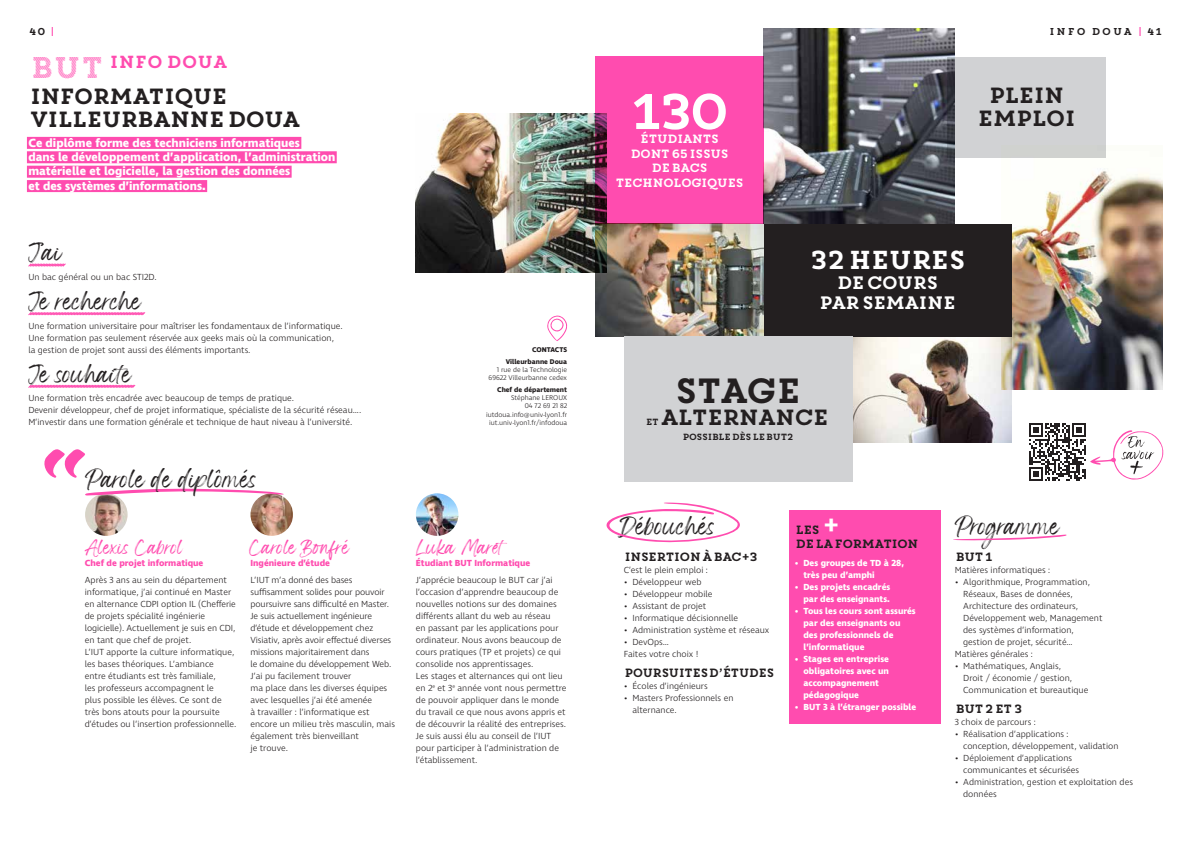
<style>
.page{position:relative;width:1191px;height:842px;background:#fff}
.page>*{position:absolute;margin:0;border:0;box-sizing:border-box;transform-origin:0 0}
.t1{font:50px "Core Magic";color:#fff}
.t2{font:35px "Core Magic";letter-spacing:-.19em;color:#231f20}
.t3{font:26px "Core Magic";letter-spacing:-.18em;color:#fff}
.t4{font:22px/23px "Core Magic";letter-spacing:-.18em;color:#231f20}
.t5{font:18px/19.8px "Core Magic";letter-spacing:-.18em;color:#fff;text-align:center}
.t6{font:17.5px "Core Magic";letter-spacing:-.13em;color:#ff4caf}
.t7{font:14px "Wonderful Branding";color:#231f20}
.t8{font:700 12px/14.4px "Ingra";color:#fff}
.t9{font:12px/14px "Core Magic";letter-spacing:-.18em;color:#231f20}
.t10{font:12px/14.4px "Core Magic";letter-spacing:-.18em;color:#fff;text-align:center}
.t11{font:11px "Wonderful Branding";color:#ff4caf}
.t12{font:10px "Core Magic";letter-spacing:.055em;color:#231f20}
.t13{font:300 9px/12px "Ingra";color:#231f20}
.t14{font:700 9px/12px "Ingra";color:#fff}
.t15{font:700 9px "Ingra";color:#ff4caf}
.t16{font:9px "Core Magic";letter-spacing:-.18em;color:#231f20}
.t17{font:300 7px/8.4px "Ingra";color:#231f20;text-align:right}
.t18{font:700 7px/11.2px "Ingra";color:#231f20;text-align:right}
.s1{color:#ff4caf}
.s2{font-family:"Core Magic 2 D Line 1";font-size:30px}
.s3{font-size:26px;color:#fff}
</style>
<div class="page">
<img style="left:852px;top:336px;width:159px;height:107px">
<div style="left:27px;top:137px;width:274px;height:12px;background:#ff4caf"></div>
<div style="left:27px;top:151px;width:310px;height:12px;background:#ff4caf"></div>
<div style="left:27px;top:166px;width:265px;height:12px;background:#ff4caf"></div>
<div style="left:27px;top:180px;width:180px;height:12px;background:#ff4caf"></div>
<svg style="left:28px;top:263px;width:38px;height:4px"></svg>
<svg style="left:28px;top:312px;width:118px;height:4px"></svg>
<svg style="left:28px;top:384px;width:108px;height:4px"></svg>
<div style="left:789px;top:510px;width:151px;height:214px;background:#ff4caf"></div>
<svg style="left:1029px;top:423px;width:135px;height:58px"></svg>
<svg style="left:953px;top:535px;width:114px;height:5px"></svg>
<svg style="left:606px;top:502px;width:134px;height:41px"></svg>
<svg style="left:547px;top:315px;width:20px;height:26px"></svg>
<img style="left:595px;top:224px;width:169px;height:112px">
<img style="left:1001px;top:171px;width:161px;height:218px">
<img style="left:764px;top:28px;width:190px;height:196px">
<img style="left:416px;top:113px;width:190px;height:159px">
<div style="left:595px;top:57px;width:169px;height:167px;background:#ff4caf"></div>
<div style="left:764px;top:224px;width:247px;height:112px;background:#231f20"></div>
<div style="left:947px;top:57px;width:159px;height:101px;background:#d1d2d4"></div>
<div style="left:624px;top:336px;width:228px;height:146px;background:#d1d2d4"></div>
<img style="left:85px;top:493px;width:43px;height:43px;border-radius:21px">
<img style="left:250px;top:493px;width:43px;height:43px;border-radius:21px">
<img style="left:416px;top:493px;width:42px;height:43px;border-radius:21px">
<svg style="left:85px;top:488px;width:199px;height:8px"></svg>
<svg style="left:44px;top:449px;width:41px;height:29px"></svg>
<p class="t12" style="left:28px;top:25px;width:28px">40 <span class="s1">|</span></p>
<p class="t12" style="left:1048px;top:25px;width:115px">INFO DOUA <span class="s1">|</span> 41</p>
<h3 class="t6" style="left:28px;top:50px;width:202px"><span class="s2">BUT</span> INFO DOUA</h3>
<h3 class="t4" style="left:28px;top:83px;width:275px">INFORMATIQUE<br>VILLEURBANNE DOUA</h3>
<h3 class="t8" style="left:28px;top:136px;width:308px">Ce diplôme forme des techniciens informatiques<br>dans le développement d’application, l’administration matérielle et logicielle, la gestion des données<br>et des systèmes d’informations.</h3>
<h3 class="t4" style="left:976px;top:83px;width:103px;text-align:center">PLEIN<br>EMPLOI</h3>
<h1 class="t1" style="left:627px;top:78px;width:107px">130</h1>
<h3 class="t10" style="left:615px;top:131px;width:131px">ÉTUDIANTS<br>DONT 65 ISSUS<br>DE BACS<br>TECHNOLOGIQUES</h3>
<h3 class="t7" style="left:28px;top:249px;width:36px">J’ai</h3>
<p class="t13" style="left:28px;top:271px;width:130px">Un bac général ou un bac STI2D.</p>
<h3 class="t7" style="left:28px;top:298px;width:115px">Je recherche</h3>
<p class="t13" style="left:28px;top:320px;width:316px">Une formation universitaire pour maîtriser les fondamentaux de l’informatique.<br>Une formation pas seulement réservée aux geeks mais où la communication, la gestion de projet sont aussi des éléments importants.</p>
<h3 class="t7" style="left:28px;top:371px;width:106px">Je souhaite</h3>
<p class="t13" style="left:28px;top:393px;width:334px">Une formation très encadrée avec beaucoup de temps de pratique.<br>Devenir développeur, chef de projet informatique, spécialiste de la sécurité réseau….<br>M’investir dans une formation générale et technique de haut niveau à l’université.</p>
<h3 class="t7" style="left:85px;top:476px;width:175px">Parole de diplômés</h3>
<p class="t11" style="left:85px;top:544px;width:101px">Alexis Cabrol</p>
<p class="t15" style="left:85px;top:557px;width:120px">Chef de projet informatique</p>
<p class="t13" style="left:85px;top:575px;width:153px">Après 3 ans au sein du département informatique, j’ai continué en Master en alternance CDPI option IL (Chefferie de projets spécialité ingénierie logicielle). Actuellement je suis en CDI, en tant que chef de projet.<br>L’IUT apporte la culture informatique, les bases théoriques. L’ambiance entre étudiants est très familiale,<br>les professeurs accompagnent le<br>plus possible les élèves. Ce sont de très bons atouts pour la poursuite d’études ou l’insertion professionnelle.</p>
<p class="t11" style="left:250px;top:544px;width:101px">Carole Bonfré</p>
<p class="t15" style="left:250px;top:557px;width:81px">Ingénieure d’étude</p>
<p class="t13" style="left:250px;top:575px;width:146px">L’IUT m’a donné des bases suffisamment solides pour pouvoir poursuivre sans difficulté en Master.<br>Je suis actuellement ingénieure d’étude et développement chez<br>Visiativ, après avoir effectué diverses missions majoritairement dans<br>le domaine du développement Web.<br>J’ai pu facilement trouver<br>ma place dans les diverses équipes avec lesquelles j’ai été amenée<br>à travailler : l’informatique est encore un milieu très masculin, mais également très bienveillant<br>je trouve.</p>
<p class="t18" style="left:505px;top:345px;width:63px">CONTACTS<br>Villeurbanne Doua</p>
<p class="t17" style="left:488px;top:366px;width:80px">1 rue de la Technologie<br>69622 Villeurbanne cedex</p>
<p class="t18" style="left:497px;top:384px;width:71px">Chef de département</p>
<p class="t17" style="left:486px;top:394px;width:82px">Stéphane LEROUX<br>04 72 69 21 82 iutdoua.info@univ-lyon1.fr iut.univ-lyon1.fr/infodoua</p>
<p class="t11" style="left:416px;top:544px;width:94px">Luka Maret</p>
<p class="t15" style="left:416px;top:557px;width:116px">Étudiant BUT Informatique</p>
<p class="t13" style="left:416px;top:575px;width:152px">J’apprécie beaucoup le BUT car j’ai l’occasion d’apprendre beaucoup de nouvelles notions sur des domaines différents allant du web au réseau<br>en passant par les applications pour ordinateur. Nous avons beaucoup de cours pratiques (TP et projets) ce qui consolide nos apprentissages.<br>Les stages et alternances qui ont lieu en 2<sup>e</sup> et 3<sup>e</sup> année vont nous permettre de pouvoir appliquer dans le monde du travail ce que nous avons appris et de découvrir la réalité des entreprises.<br>Je suis aussi élu au conseil de l’IUT pour participer à l’administration de l’établissement.</p>
<h3 class="t3" style="left:808px;top:243px;width:161px">32 HEURES</h3>
<h3 class="t5" style="left:818px;top:272px;width:140px">DE COURS<br>PAR SEMAINE</h3>
<h2 class="t2" style="left:672px;top:367px;width:133px">STAGE</h2>
<p class="t16" style="left:645px;top:415px;width:16px">ET</p>
<h3 class="t4" style="left:659px;top:404px;width:173px">ALTERNANCE</h3>
<p class="t16" style="left:682px;top:431px;width:113px">POSSIBLE DÈS LE BUT2</p>
<h3 class="t7" style="left:624px;top:523px;width:95px">Débouchés</h3>
<h3 class="t9" style="left:624px;top:549px;width:136px">INSERTION À BAC+3</h3>
<p class="t13" style="left:624px;top:564px;width:86px">C’est le plein emploi :</p>
<p class="t13" style="left:624px;top:576px;width:79px">• Développeur web</p>
<p class="t13" style="left:624px;top:588px;width:90px">• Développeur mobile</p>
<p class="t13" style="left:624px;top:600px;width:84px">• Assistant de projet</p>
<p class="t13" style="left:624px;top:612px;width:116px">• Informatique décisionnelle</p>
<p class="t13" style="left:624px;top:624px;width:147px">• Administration système et réseaux</p>
<p class="t13" style="left:624px;top:636px;width:76px">• DevOps…<br>Faites votre choix !</p>
<h3 class="t9" style="left:624px;top:665px;width:153px">POURSUITES D’ÉTUDES</h3>
<p class="t13" style="left:624px;top:680px;width:85px">• Écoles d’ingénieurs</p>
<p class="t13" style="left:632px;top:692px;width:103px;text-indent:-9px">• Masters Professionnels en alternance.</p>
<h3 class="t9" style="left:795px;top:522px;width:126px">LES <span class="s3">+<br></span>DE LA FORMATION</h3>
<p class="t14" style="left:803px;top:557px;width:102px;text-indent:-9px">• Des groupes de TD à 28, très peu d’amphi</p>
<p class="t14" style="left:795px;top:581px;width:97px;text-align:right">• Des projets encadrés par des enseignants.</p>
<p class="t14" style="left:803px;top:605px;width:114px;text-indent:-9px">• Tous les cours sont assurés par des enseignants ou des professionnels de l’informatique</p>
<p class="t14" style="left:803px;top:653px;width:87px;text-indent:-9px">• Stages en entreprise obligatoires avec un accompagnement pédagogique</p>
<p class="t14" style="left:795px;top:701px;width:123px">• BUT 3 à l’étranger possible</p>
<h3 class="t7" style="left:954px;top:523px;width:107px">Programme</h3>
<h3 class="t9" style="left:954px;top:549px;width:40px">BUT 1</h3>
<p class="t13" style="left:954px;top:564px;width:97px">Matières informatiques :</p>
<p class="t13" style="left:954px;top:576px;width:137px">• Algorithmique, Programmation,</p>
<p class="t13" style="left:963px;top:588px;width:111px">Réseaux, Bases de données,</p>
<p class="t13" style="left:963px;top:600px;width:116px">Architecture des ordinateurs,</p>
<p class="t13" style="left:963px;top:612px;width:141px">Développement web, Management</p>
<p class="t13" style="left:963px;top:624px;width:112px">des systèmes d’information,</p>
<p class="t13" style="left:963px;top:636px;width:111px">gestion de projet, sécurité…</p>
<p class="t13" style="left:954px;top:648px;width:80px">Matières générales :</p>
<p class="t13" style="left:963px;top:660px;width:127px;text-indent:-9px">• Mathématiques, Anglais,<br>Droit / économie / gestion,<br>Communication et bureautique</p>
<h3 class="t9" style="left:954px;top:701px;width:70px">BUT 2 ET 3</h3>
<p class="t13" style="left:954px;top:716px;width:83px">3 choix de parcours :</p>
<p class="t13" style="left:963px;top:728px;width:157px;text-indent:-9px">• Réalisation d’applications :<br>conception, développement, validation</p>
<p class="t13" style="left:963px;top:752px;width:117px;text-indent:-9px">• Déploiement d’applications communicantes et sécurisées</p>
<p class="t13" style="left:963px;top:776px;width:171px;text-indent:-9px">• Administration, gestion et exploitation des données</p>
</div>
